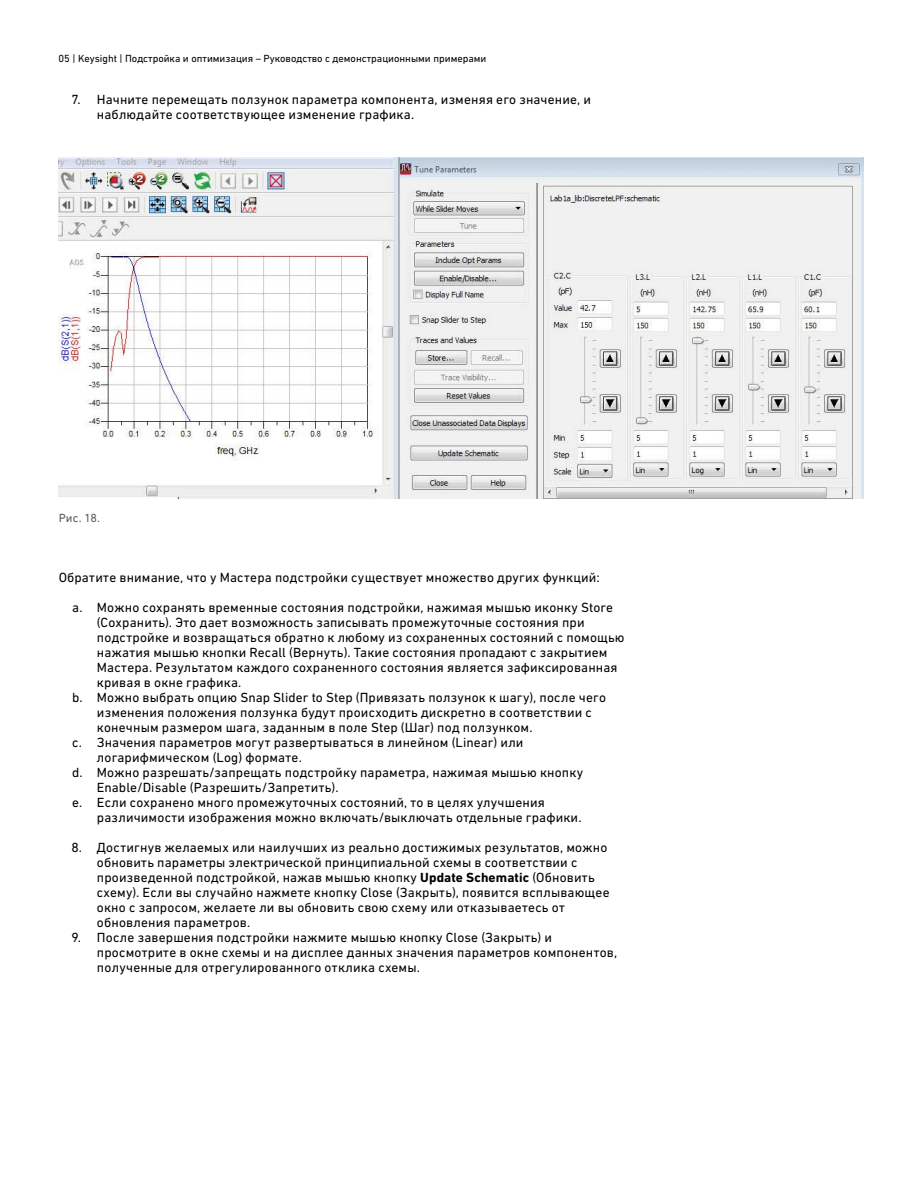
<style>
.page{position:relative;width:918px;height:1188px;background:#fff}
.page>*{position:absolute;margin:0;border:0;box-sizing:border-box;transform-origin:0 0}
.t1{font:13.5px/15px "DIN Next CYR";letter-spacing:.015em;color:#000}
.t2{font:12px "DIN Next CYR";color:#58595b}
.t3{font:10.5px "DIN Next CYR";color:#000}
.s1{font-weight:700}
</style>
<div class="page">
<img style="left:59px;top:158px;width:805px;height:341px">
<p class="t3" style="left:59px;top:52px;width:429px">05 | Keysight | Подстройка и оптимизация – Руководство с демонстрационными примерами</p>
<p class="t1" style="left:97px;top:91px;width:496px;text-indent:-26px">7. Начните перемещать ползунок параметра компонента, изменяя его значение, и наблюдайте соответствующее изменение графика.</p>
<p class="t2" style="left:59px;top:511px;width:43px">Рис. 18.</p>
<p class="t1" style="left:59px;top:570px;width:543px">Обратите внимание, что у Мастера подстройки существует множество других функций:</p>
<p class="t1" style="left:72px;top:600px;width:542px">a. Можно сохранять временные состояния подстройки, нажимая мышью иконку Store</p>
<p class="t1" style="left:97px;top:615px;width:489px">(Сохранить). Это дает возможность записывать промежуточные состояния при</p>
<p class="t1" style="left:97px;top:630px;width:529px">подстройке и возвращаться обратно к любому из сохраненных состояний с помощью</p>
<p class="t1" style="left:97px;top:645px;width:512px">нажатия мышью кнопки Recall (Вернуть). Такие состояния пропадают с закрытием</p>
<p class="t1" style="left:97px;top:660px;width:522px">Мастера. Результатом каждого сохраненного состояния является зафиксированная</p>
<p class="t1" style="left:97px;top:675px;width:146px">кривая в окне графика.</p>
<p class="t1" style="left:72px;top:690px;width:535px">b. Можно выбрать опцию Snap Slider to Step (Привязать ползунок к шагу), после чего</p>
<p class="t1" style="left:97px;top:705px;width:497px">изменения положения ползунка будут происходить дискретно в соответствии с</p>
<p class="t1" style="left:97px;top:720px;width:437px">конечным размером шага, заданным в поле Step (Шаг) под ползунком.</p>
<p class="t1" style="left:72px;top:735px;width:453px">c. Значения параметров могут развертываться в линейном (Linear) или</p>
<p class="t1" style="left:97px;top:750px;width:206px">логарифмическом (Log) формате.</p>
<p class="t1" style="left:72px;top:765px;width:513px">d. Можно разрешать/запрещать подстройку параметра, нажимая мышью кнопку</p>
<p class="t1" style="left:97px;top:780px;width:243px">Enable/Disable (Разрешить/Запретить).</p>
<p class="t1" style="left:72px;top:795px;width:474px">e. Если сохранено много промежуточных состояний, то в целях улучшения</p>
<p class="t1" style="left:97px;top:810px;width:486px">различимости изображения можно включать/выключать отдельные графики.</p>
<p class="t1" style="left:97px;top:840px;width:514px;text-indent:-26px">8. Достигнув желаемых или наилучших из реально достижимых результатов, можно обновить параметры электрической принципиальной схемы в соответствии с произведенной подстройкой, нажав мышью кнопку <span class="s1">Update Schematic</span> (Обновить схему). Если вы случайно нажмете кнопку Close (Закрыть), появится всплывающее окно с запросом, желаете ли вы обновить свою схему или отказываетесь от обновления параметров.</p>
<p class="t1" style="left:97px;top:930px;width:522px;text-indent:-26px">9. После завершения подстройки нажмите мышью кнопку Close (Закрыть) и просмотрите в окне схемы и на дисплее данных значения параметров компонентов, полученные для отрегулированного отклика схемы.</p>
</div>
